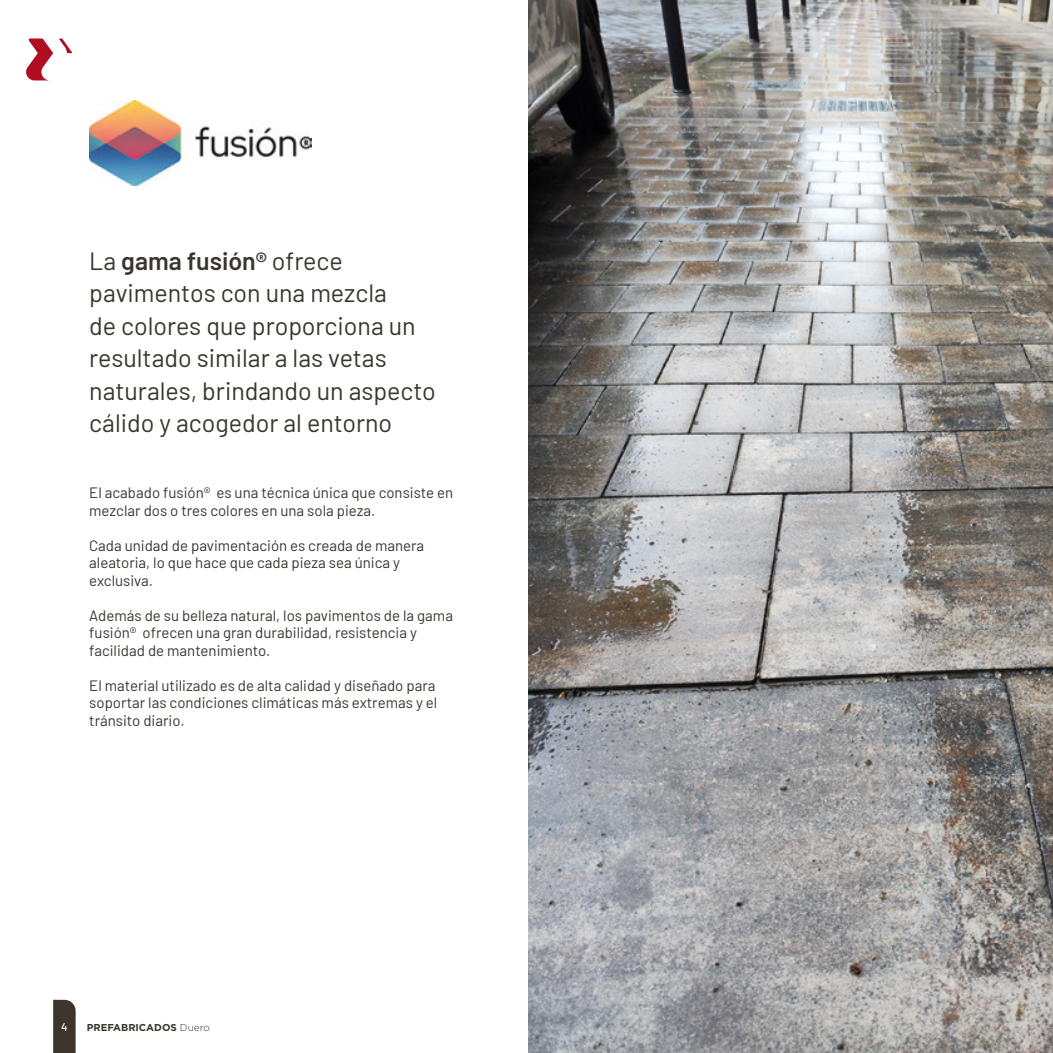
<style>
.page{position:relative;width:1053px;height:1053px;background:#fff}
.page>*{position:absolute;margin:0;border:0;box-sizing:border-box;transform-origin:0 0}
.t1{font:25px/32.5px "Barlow";color:#3b352e}
.t2{font:15px/17.5px "Barlow";color:#3b352e}
.t3{font:500 11.25px "Barlow";color:#fff}
.t4{font:700 10px "Gotham";color:#3b352e}
.s1{font-weight:600}
.s2{font-weight:300}
</style>
<div class="page">
<img style="left:89px;top:101px;width:222px;height:84px">
<img style="left:528px;top:0;width:524px;height:1052px">
<svg style="left:53px;top:999px;width:23px;height:53px"></svg>
<svg style="left:26px;top:38px;width:46px;height:42px"></svg>
<h1 class="t1" style="left:89px;top:242px;width:348px">La <span class="s1">gama fusión®</span> ofrece pavimentos con una mezcla<br>de colores que proporciona un resultado similar a las vetas naturales, brindando un aspecto cálido y acogedor al entorno</h1>
<p class="t2" style="left:89px;top:482px;width:365px">El acabado fusión® es una técnica única que consiste en mezclar dos o tres colores en una sola pieza.</p>
<p class="t2" style="left:89px;top:535px;width:336px">Cada unidad de pavimentación es creada de manera aleatoria, lo que hace que cada pieza sea única y exclusiva.</p>
<p class="t2" style="left:89px;top:605px;width:365px">Además de su belleza natural, los pavimentos de la gama fusión® ofrecen una gran durabilidad, resistencia y facilidad de mantenimiento.</p>
<p class="t2" style="left:89px;top:675px;width:349px">El material utilizado es de alta calidad y diseñado para soportar las condiciones climáticas más extremas y el tránsito diario.</p>
<p class="t3" style="left:61px;top:1018px;width:8px">4</p>
<p class="t4" style="left:87px;top:1021px;width:124px">PREFABRICADOS <span class="s2">Duero</span></p>
</div>
